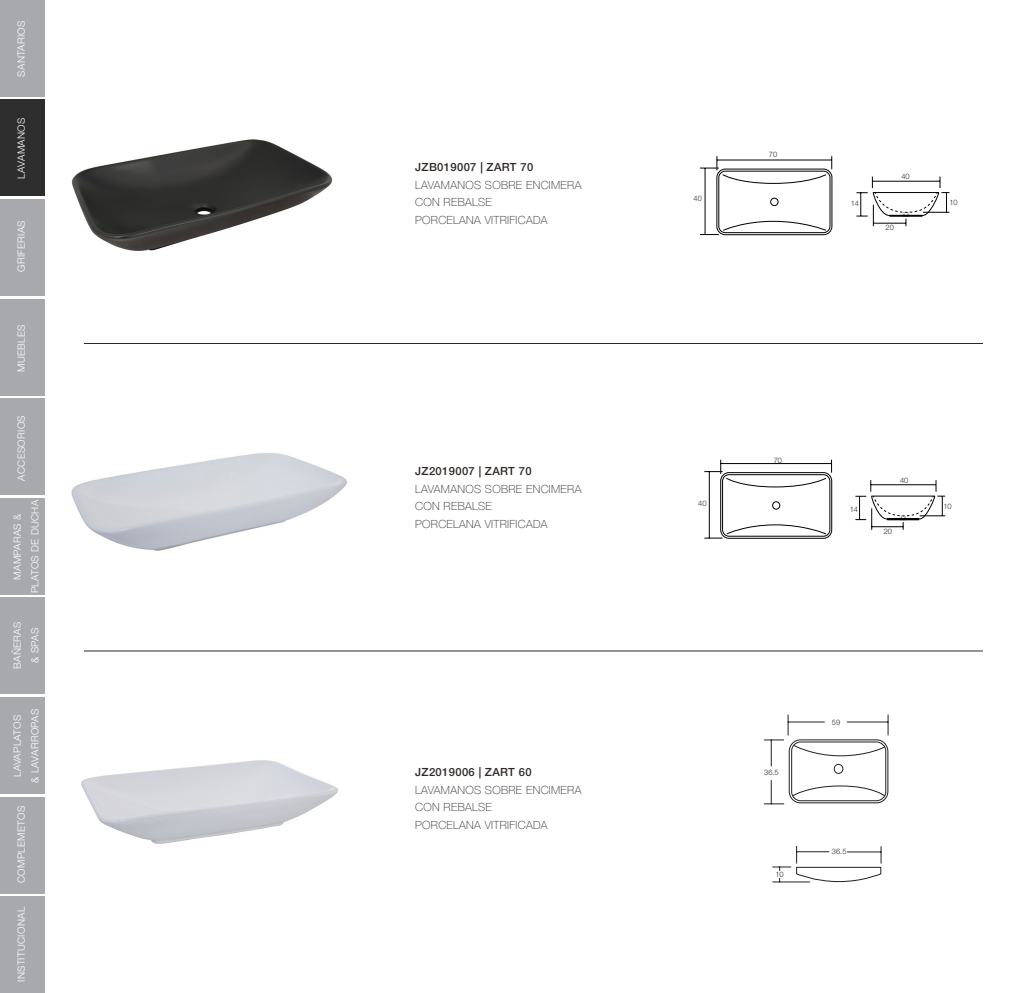
<style>
.page{position:relative;width:1028px;height:993px;background:#fff}
.page>*{position:absolute;margin:0;border:0;box-sizing:border-box;transform-origin:0 0}
.t1{font:100 11.25px "Helvetica Neue LT Std";letter-spacing:.03em;color:#2e2926}
.t2{font:500 11.25px "Helvetica Neue LT Std";letter-spacing:.03em;color:#2e2926}
.t3{font:300 10px/17.5px "Helvetica Neue LT Std";letter-spacing:.03em;color:#fff;text-align:center}
.info{font:300 7.5px "Helvetica Neue LT Std";color:#2e2926}
</style>
<div class="page">
<div style="left:0;top:0;width:45px;height:97px;background:#a8a9ad"></div>
<div style="left:0;top:99px;width:45px;height:97px;background:#2d2e2d"></div>
<div style="left:0;top:199px;width:45px;height:97px;background:#a8a9ad"></div>
<div style="left:0;top:298px;width:45px;height:97px;background:#a8a9ad"></div>
<div style="left:0;top:398px;width:45px;height:97px;background:#a8a9ad"></div>
<div style="left:0;top:497px;width:45px;height:97px;background:#a8a9ad"></div>
<div style="left:0;top:597px;width:45px;height:97px;background:#a8a9ad"></div>
<div style="left:0;top:696px;width:45px;height:97px;background:#a8a9ad"></div>
<div style="left:0;top:796px;width:45px;height:97px;background:#a8a9ad"></div>
<div style="left:0;top:895px;width:45px;height:97px;background:#a8a9ad"></div>
<img style="left:81px;top:760px;width:258px;height:84px">
<hr style="left:772px;top:881px;width:37px;height:1px;background:#231f20">
<svg style="left:764px;top:714px;width:124px;height:90px"></svg>
<hr style="left:847px;top:721px;width:41px;height:1px;background:#231f20">
<svg style="left:772px;top:846px;width:109px;height:35px"></svg>
<img style="left:71px;top:453px;width:276px;height:98px">
<svg style="left:855px;top:480px;width:90px;height:49px"></svg>
<hr style="left:871px;top:526px;width:32px;height:1px;background:#000">
<svg style="left:704px;top:459px;width:128px;height:79px"></svg>
<hr style="left:84px;top:343px;width:899px;height:1px;background:#2e2926">
<hr style="left:84px;top:650px;width:899px;height:1px;background:#2e2926">
<svg style="left:856px;top:176px;width:93px;height:50px"></svg>
<hr style="left:873px;top:223px;width:33px;height:1px;background:#000">
<svg style="left:700px;top:156px;width:132px;height:79px"></svg>
<img style="left:71px;top:139px;width:262px;height:112px">
<p class="t3" style="left:12px;top:77px;width:57px;rotate:-90deg">SANTARIOS</p>
<p class="t3" style="left:12px;top:178px;width:62px;rotate:-90deg">LAVAMANOS</p>
<p class="t3" style="left:12px;top:272px;width:53px;rotate:-90deg">GRIFERIAS</p>
<p class="t3" style="left:12px;top:371px;width:49px;rotate:-90deg">MUEBLES</p>
<p class="t3" style="left:12px;top:480px;width:67px;rotate:-90deg">ACCESORIOS</p>
<p class="t3" style="left:8px;top:593px;width:95px;rotate:-90deg">MAMPARAS &amp;<br>PLATOS DE DUCHA</p>
<p class="t3" style="left:8px;top:668px;width:49px;rotate:-90deg">BAÑERAS &amp; SPAS</p>
<p class="t3" style="left:8px;top:782px;width:75px;rotate:-90deg">LAVAPLATOS<br>&amp; LAVARROPAS</p>
<p class="t3" style="left:12px;top:882px;width:78px;rotate:-90deg">COMPLEMETOS</p>
<p class="t3" style="left:12px;top:981px;width:76px;rotate:-90deg">INSTITUCIONAL</p>
<p class="t2" style="left:415px;top:161px;width:120px">JZB019007 | ZART 70</p>
<p class="t1" style="left:415px;top:178px;width:168px">LAVAMANOS SOBRE ENCIMERA</p>
<p class="t1" style="left:415px;top:196px;width:78px">CON REBALSE</p>
<p class="t1" style="left:415px;top:213px;width:134px">PORCELANA VITRIFICADA</p>
<p class="t2" style="left:415px;top:464px;width:118px">JZ2019007 | ZART 70</p>
<p class="t1" style="left:415px;top:482px;width:168px">LAVAMANOS SOBRE ENCIMERA</p>
<p class="t1" style="left:415px;top:499px;width:78px">CON REBALSE</p>
<p class="t1" style="left:415px;top:517px;width:134px">PORCELANA VITRIFICADA</p>
<p class="t2" style="left:415px;top:765px;width:118px">JZ2019006 | ZART 60</p>
<p class="t1" style="left:415px;top:783px;width:168px">LAVAMANOS SOBRE ENCIMERA</p>
<p class="t1" style="left:415px;top:800px;width:78px">CON REBALSE</p>
<p class="t1" style="left:415px;top:818px;width:134px">PORCELANA VITRIFICADA</p>
<p class="info" style="left:693px;top:193px;width:10px">40</p>
<p class="info" style="left:769px;top:150px;width:10px">70</p>
<p class="info" style="left:850px;top:199px;width:10px">14</p>
<p class="info" style="left:901px;top:172px;width:10px">40</p>
<p class="info" style="left:885px;top:222px;width:10px">20</p>
<p class="info" style="left:949px;top:197px;width:10px">10</p>
<p class="info" style="left:773px;top:455px;width:10px">70</p>
<p class="info" style="left:900px;top:476px;width:10px">40</p>
<p class="info" style="left:698px;top:499px;width:10px">40</p>
<p class="info" style="left:943px;top:501px;width:10px">10</p>
<p class="info" style="left:883px;top:526px;width:10px">20</p>
<p class="info" style="left:849px;top:504px;width:10px">14</p>
<p class="info" style="left:764px;top:767px;width:16px">36.5</p>
<p class="info" style="left:775px;top:869px;width:10px">10</p>
<p class="info" style="left:832px;top:717px;width:10px">59</p>
<p class="info" style="left:832px;top:846px;width:16px">36.5</p>
</div>
